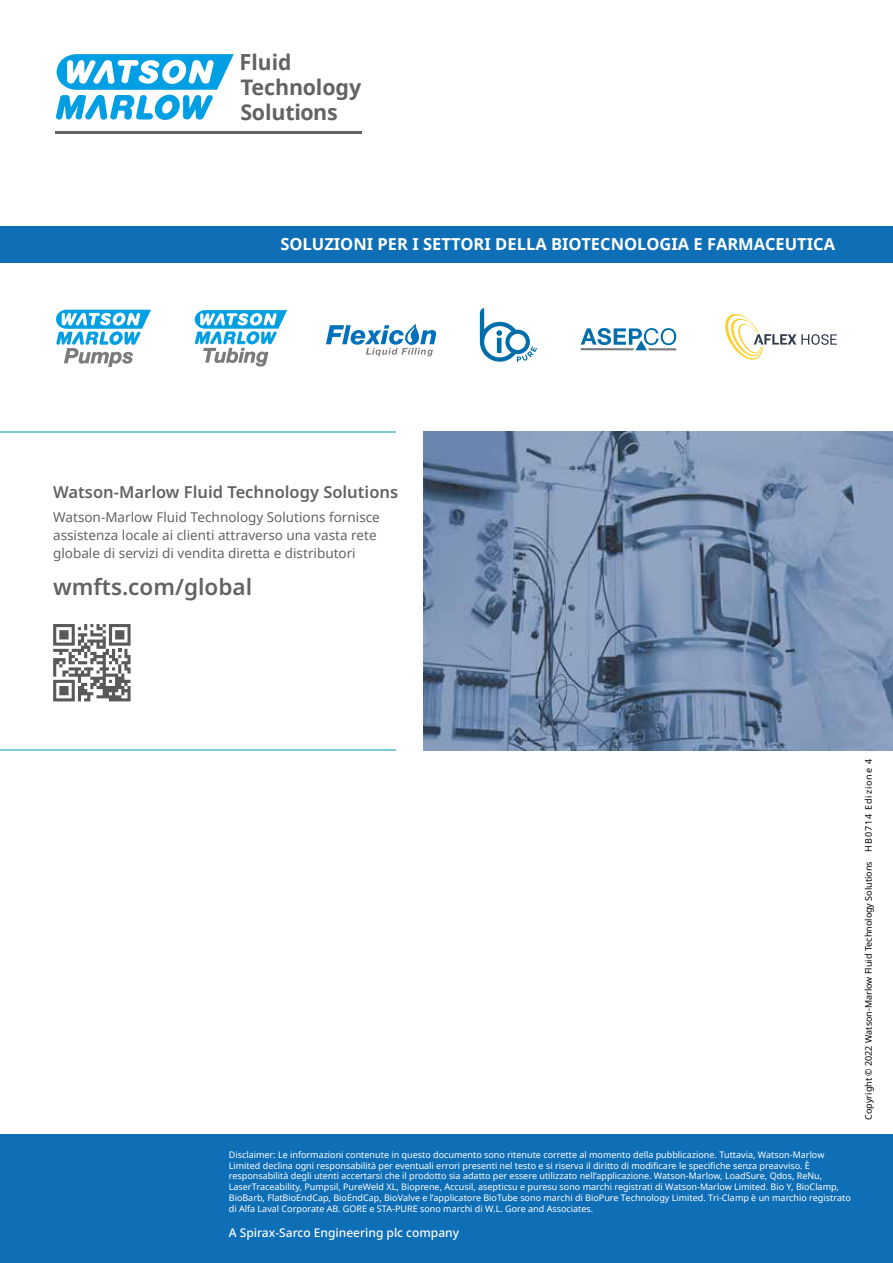
<style>
.page{position:relative;width:893px;height:1263px;background:#fff}
.page>*{position:absolute;margin:0;border:0;box-sizing:border-box;transform-origin:0 0}
.t1{font:600 22.5px "Noto Sans";color:#646363}
.t2{font:700 21.45px/24.6px "Noto Sans";letter-spacing:-.01em;color:#646363}
.t3{font:700 16.5px "Noto Sans";color:#fff}
.t4{font:600 16.5px "Noto Sans";color:#646363}
.t5{font:13.5px/18px "Noto Sans";color:#646363}
.t6{font:500 12px "Noto Sans";color:#fff}
.t7{font:9px/10.8px "Noto Sans";color:#fff}
.t8{font:9px "Noto Sans";color:#000}
.s1{font-size:22.2px}
</style>
<div class="page">
<div style="left:0;top:226px;width:893px;height:36px;background:#0e6eb6"></div>
<div style="left:0;top:1134px;width:893px;height:129px;background:#0e6eb6"></div>
<hr style="left:0;top:431px;width:395px;height:1px;background:#7ecad4">
<hr style="left:0;top:750px;width:395px;height:1px;background:#7ecad4">
<svg style="left:725px;top:314px;width:112px;height:46px"></svg>
<svg style="left:480px;top:308px;width:57px;height:54px"></svg>
<svg style="left:326px;top:323px;width:110px;height:33px"></svg>
<svg style="left:56px;top:310px;width:95px;height:57px"></svg>
<svg style="left:195px;top:310px;width:92px;height:57px"></svg>
<svg style="left:581px;top:328px;width:95px;height:22px"></svg>
<img style="left:423px;top:431px;width:470px;height:320px">
<hr style="left:55px;top:132px;width:306px;height:2px;background:#646363">
<svg style="left:56px;top:54px;width:178px;height:66px"></svg>
<svg style="left:53px;top:624px;width:78px;height:77px"></svg>
<h2 class="t2" style="left:240px;top:50px;width:123px"><span class="s1">F</span>luid<br>Technology<br>Solutions</h2>
<h3 class="t3" style="left:280px;top:232px;width:556px">SOLUZIONI PER I SETTORI DELLA BIOTECNOLOGIA E FARMACEUTICA</h3>
<h3 class="t4" style="left:53px;top:481px;width:346px">Watson-Marlow Fluid Technology Solutions</h3>
<h3 class="t5" style="left:53px;top:507px;width:328px">Watson-Marlow Fluid Technology Solutions fornisce assistenza locale ai clienti attraverso una vasta rete globale di servizi di vendita diretta e distributori</h3>
<h1 class="t1" style="left:53px;top:571px;width:201px">wmfts.com/global</h1>
<p class="t7" style="left:229px;top:1149px;width:623px">Disclaimer: Le informazioni contenute in questo documento sono ritenute corrette al momento della pubblicazione. Tuttavia, Watson-Marlow Limited declina ogni responsabilità per eventuali errori presenti nel testo e si riserva il diritto di modificare le specifiche senza preavviso. È responsabilità degli utenti accertarsi che il prodotto sia adatto per essere utilizzato nell’applicazione. Watson-Marlow, LoadSure, Qdos, ReNu, LaserTraceability, Pumpsil, PureWeld XL, Bioprene, Accusil, asepticsu e puresu sono marchi registrati di Watson-Marlow Limited. Bio Y, BioClamp, BioBarb, FlatBioEndCap, BioEndCap, BioValve e l’applicatore BioTube sono marchi di BioPure Technology Limited. Tri-Clamp è un marchio registrato di Alfa Laval Corporate AB. GORE e STA-PURE sono marchi di W.L. Gore and Associates.</p>
<h3 class="t6" style="left:229px;top:1224px;width:232px">A Spirax-Sarco Engineering plc company</h3>
<p class="t8" style="left:862px;top:1120px;width:362px;rotate:-90deg">Copyright © 2022 Watson-Marlow Fluid Technology Solutions HB0714 Edizione 4</p>
</div>
